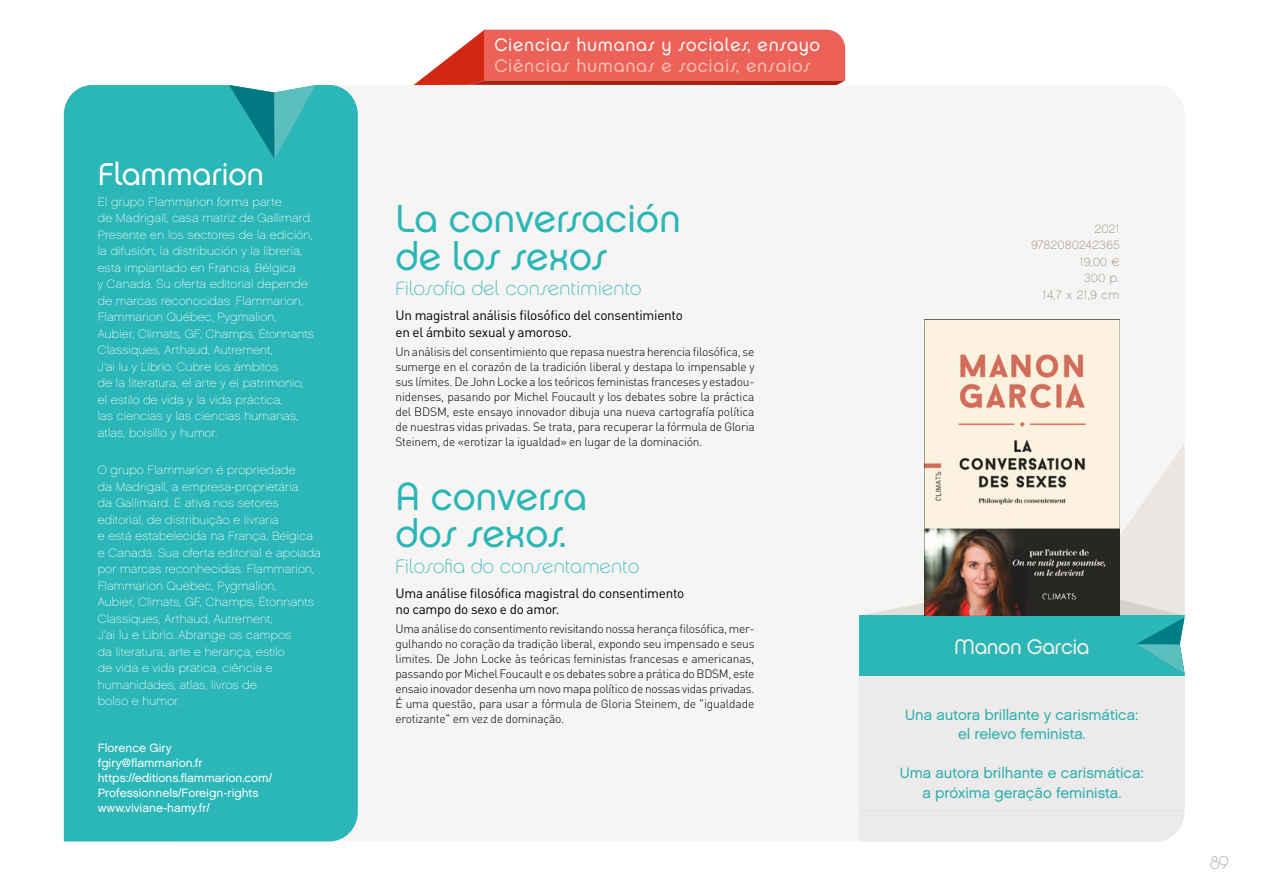
<style>
.page{position:relative;width:1263px;height:893px;background:#fff}
.page>*{position:absolute;margin:0;border:0;box-sizing:border-box;transform-origin:0 0}
.Titre{font:39px/37.5px "Chalet London Nineteen Seventy";letter-spacing:-.01em;color:#2bb6b7}
.TEXTE_BLOC_COULEUR{font:31.5px "Chalet London Nineteen Seventy";letter-spacing:-.01em;color:#fff}
.BLOC_1_AUTEUR{font:21px "Chalet London Nineteen Seventy";letter-spacing:-.02em;color:#f3f1e8}
.Sous_titre{font:19.5px "Chalet Paris Nineteen Seventy";letter-spacing:.02em;color:#2bb6b7}
.t1{font:18px "Chalet London Nineteen Seventy";letter-spacing:.04em;color:#faf9f5}
.t2{font:18px "Chalet London Nineteen Seventy";letter-spacing:.04em;color:#f8beb1}
.t3{font:18px "Chalet Paris Nineteen Seventy";color:#a5a19e}
.t4{font:15px/19.5px "Chalet London Nineteen Sixty";color:#2bb6b7;text-align:center}
.Texte_intro{font:13.5px/16.5px "DIN Pro";letter-spacing:-.02em;color:#000}
.TEXTE_BLOC_COULEUR-2{font:12px/16.5px "Chalet Paris Nineteen Sixty";letter-spacing:.02em;color:#fff}
.Texte{font:300 12px/15px "DIN Pro";letter-spacing:-.02em;color:#000;text-align:justify}
.TEXTE_CONTACT_BLOC_C{font:12px/15px "Chalet London Nineteen Sixty";color:#fff}
.INFO_TECHNIQUE_LIVRE{font:12px/16.5px "Chalet Paris Nineteen Sixty";letter-spacing:.055em;color:#867f75;text-align:right}
</style>
<div class="page">
<svg style="left:414px;top:30px;width:431px;height:55px;background:#e6665c"></svg>
<div style="left:358px;top:85px;width:827px;height:756px;background:#f6f5f4"></div>
<div style="left:64px;top:85px;width:294px;height:756px;background:#2bb6b7"></div>
<svg style="left:223px;top:85px;width:98px;height:74px;background:#34aeb1"></svg>
<svg style="left:859px;top:443px;width:326px;height:233px"></svg>
<img style="left:924px;top:319px;width:195px;height:296px">
<div style="left:859px;top:676px;width:326px;height:134px;background:#edebe9"></div>
<div style="left:859px;top:810px;width:325px;height:31px;background:#edebe9"></div>
<p class="TEXTE_BLOC_COULEUR" style="left:98px;top:155px;width:168px">Flammarion</p>
<p class="TEXTE_BLOC_COULEUR-2" style="left:98px;top:194px;width:218px">El grupo Flammarion forma parte<br>de Madrigall, casa matriz de Gallimard.<br>Presente en los sectores de la edición, la difusión, la distribución y la librería, está implantado en Francia, Bélgica<br>y Canadá. Su oferta editorial depende de marcas reconocidas: Flammarion, Flammarion Québec, Pygmalion, Aubier, Climats, GF, Champs, Étonnants Classiques, Arthaud, Autrement,<br>J’ai lu y Librio. Cubre los ámbitos<br>de la literatura, el arte y el patrimonio, el estilo de vida y la vida práctica,<br>las ciencias y las ciencias humanas, atlas, bolsillo y humor.</p>
<p class="TEXTE_BLOC_COULEUR-2" style="left:98px;top:462px;width:225px">O grupo Flammarion é propriedade<br>da Madrigall, a empresa-proprietária<br>da Gallimard. É ativa nos setores editorial, de distribuição e livraria<br>e está estabelecida na França, Bélgica e Canadá. Sua oferta editorial é apoiada por marcas reconhecidas: Flammarion, Flammarion Québec, Pygmalion,<br>Aubier, Climats, GF, Champs, Étonnants Classiques, Arthaud, Autrement,<br>J'ai lu e Librio. Abrange os campos<br>da literatura, arte e herança, estilo<br>de vida e vida prática, ciência e humanidades, atlas, livros de<br>bolso e humor.</p>
<p class="TEXTE_CONTACT_BLOC_C" style="left:98px;top:740px;width:76px">Florence Giry</p>
<p class="TEXTE_CONTACT_BLOC_C" style="left:98px;top:755px;width:106px">fgiry@flammarion.fr</p>
<p class="TEXTE_CONTACT_BLOC_C" style="left:98px;top:770px;width:176px">https://editions.flammarion.com/<br>Professionnels/Foreign-rights</p>
<p class="TEXTE_CONTACT_BLOC_C" style="left:98px;top:800px;width:113px">www.viviane-hamy.fr/</p>
<h3 class="t1" style="left:494px;top:34px;width:327px">Ciencias humanas y sociales, ensayo</h3>
<h3 class="t2" style="left:494px;top:55px;width:318px">Ciências humanas e sociais, ensaios</h3>
<p class="Titre" style="left:395px;top:200px;width:287px">La conversación de los sexos</p>
<p class="Sous_titre" style="left:395px;top:277px;width:247px">Filosofía del consentimiento</p>
<p class="Texte_intro" style="left:395px;top:306px;width:289px">Un magistral análisis filosófico del consentimiento en el ámbito sexual y amoroso.</p>
<p class="Texte" style="left:395px;top:344px;width:361px">Un análisis del consentimiento que repasa nuestra herencia filosófica, se sumerge en el corazón de la tradición liberal y destapa lo impensable y sus límites. De John Locke a los teóricos feministas franceses y estadou&shy;nidenses, pasando por Michel Foucault y los debates sobre la práctica del BDSM, este ensayo innovador dibuja una nueva cartografía política de nuestras vidas privadas. Se trata, para recuperar la fórmula de Gloria Steinem, de «erotizar la igualdad» en lugar de la dominación.</p>
<p class="Titre" style="left:395px;top:477px;width:193px">A conversa dos sexos.</p>
<p class="Sous_titre" style="left:395px;top:555px;width:245px">Filosofia do consentamento</p>
<p class="Texte_intro" style="left:395px;top:584px;width:290px">Uma análise filosófica magistral do consentimento no campo do sexo e do amor.</p>
<p class="Texte" style="left:395px;top:621px;width:361px">Uma análise do consentimento revisitando nossa herança filosófica, mer&shy;gulhando no coração da tradição liberal, expondo seu impensado e seus limites. De John Locke às teóricas feministas francesas e americanas, passando por Michel Foucault e os debates sobre a prática do BDSM, este ensaio inovador desenha um novo mapa político de nossas vidas privadas.<br>É uma questão, para usar a fórmula de Gloria Steinem, de "igualdade erotizante" em vez de dominação.</p>
<p class="INFO_TECHNIQUE_LIVRE" style="left:1031px;top:220px;width:90px">2021<br>9782080242365<br>19,00 €<br>300 p.<br>14,7 x 21,9 cm</p>
<p class="BLOC_1_AUTEUR" style="left:954px;top:633px;width:137px">Manon Garcia</p>
<p class="t4" style="left:905px;top:704px;width:235px">Una autora brillante y carismática: el relevo feminista.</p>
<p class="t4" style="left:900px;top:763px;width:246px">Uma autora brilhante e carismática: a próxima geração feminista.</p>
<h3 class="t3" style="left:1210px;top:852px;width:20px">89</h3>
</div>
